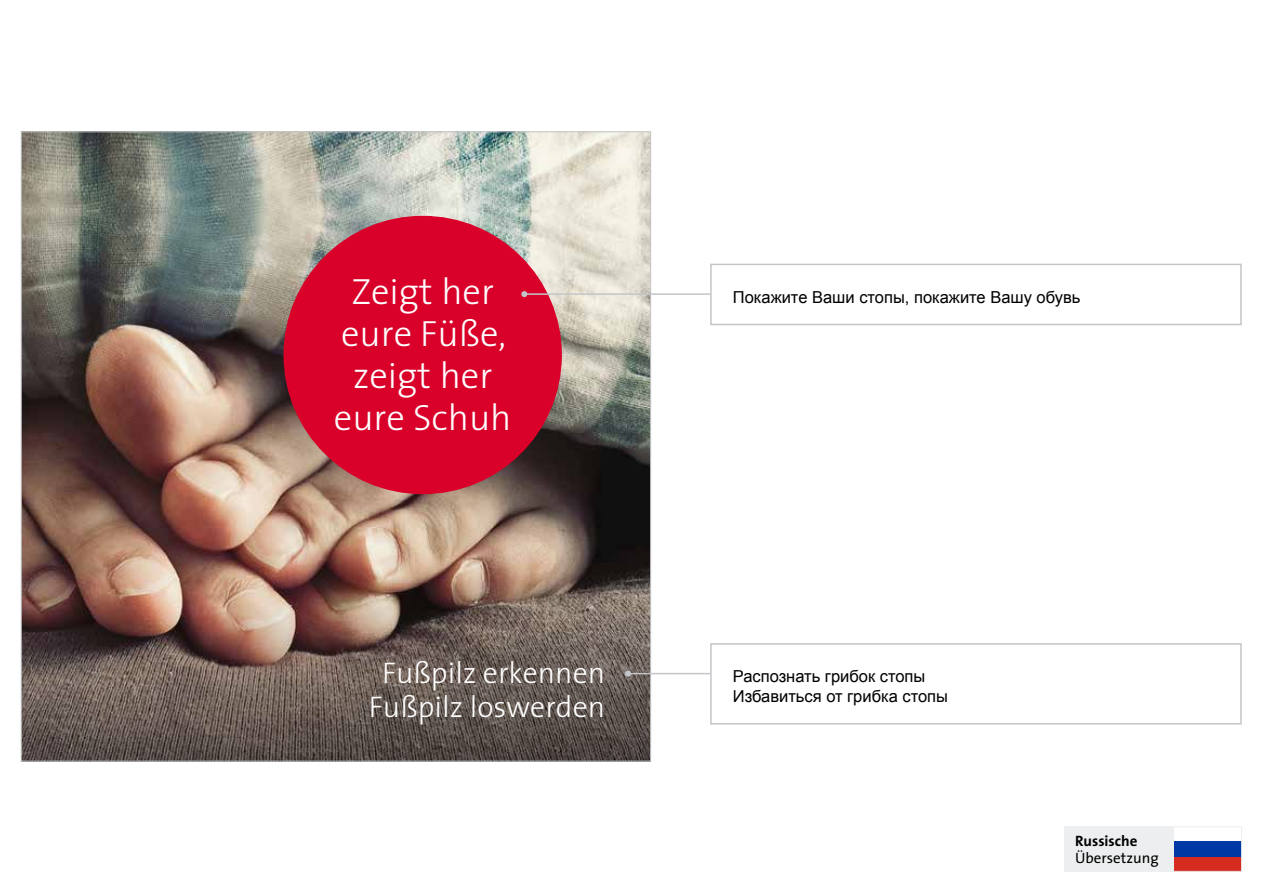
<style>
.page{position:relative;width:1263px;height:893px;background:#fff}
.page>*{position:absolute;margin:0;border:0;box-sizing:border-box;transform-origin:0 0}
.t1{font:300 36.6px/42.2px "The Sans";color:#fff;text-align:center}
.t2{font:300 30px/34.5px "The Sans";color:#fff;text-align:center}
.t3{font:16.5px/19.8px "Arial";color:#000}
.t4{font:15px "The Sans";color:#000}
.t5{font:700 15px "The Sans";color:#000}
</style>
<div class="page">
<div style="left:1170px;top:849px;width:71px;height:22px;background:#d62b1f"></div>
<div style="left:1170px;top:841px;width:71px;height:16px;background:#0038a6"></div>
<div style="left:1170px;top:826px;width:72px;height:46px;border:1px solid #edeeef"></div>
<div style="left:1064px;top:826px;width:110px;height:46px;background:#edeeef"></div>
<img style="left:23px;top:133px;width:626px;height:414px">
<img style="left:23px;top:547px;width:626px;height:213px">
<div style="left:283px;top:216px;width:279px;height:278px;background:#d90029;border-radius:50%"></div>
<hr style="left:524px;top:293px;width:199px;height:2px;background:#c3c5c8">
<svg style="left:521px;top:291px;width:6px;height:6px"></svg>
<hr style="left:628px;top:673px;width:88px;height:1px;background:#c3c5c8">
<svg style="left:625px;top:671px;width:6px;height:6px"></svg>
<div style="left:711px;top:264px;width:530px;height:60px;background:#fff"></div>
<div style="left:710px;top:264px;width:532px;height:61px;border:2px solid #c3c5c8"></div>
<div style="left:710px;top:643px;width:532px;height:82px;border:2px solid #c3c5c8"></div>
<h1 class="t1" style="left:334px;top:269px;width:179px">Zeigt her eure Füße, zeigt her eure Schuh</h1>
<h2 class="t2" style="left:369px;top:654px;width:238px">Fußpilz erkennen<br>Fußpilz loswerden</h2>
<p class="t3" style="left:733px;top:287px;width:349px">Покажите Ваши стопы, покажите Вашу обувь</p>
<p class="t3" style="left:733px;top:666px;width:217px">Распознать грибок стопы<br>Избавиться от грибка стопы</p>
<p class="t5" style="left:1075px;top:829px;width:64px">Russische</p>
<p class="t4" style="left:1075px;top:845px;width:85px">Übersetzung</p>
</div>
